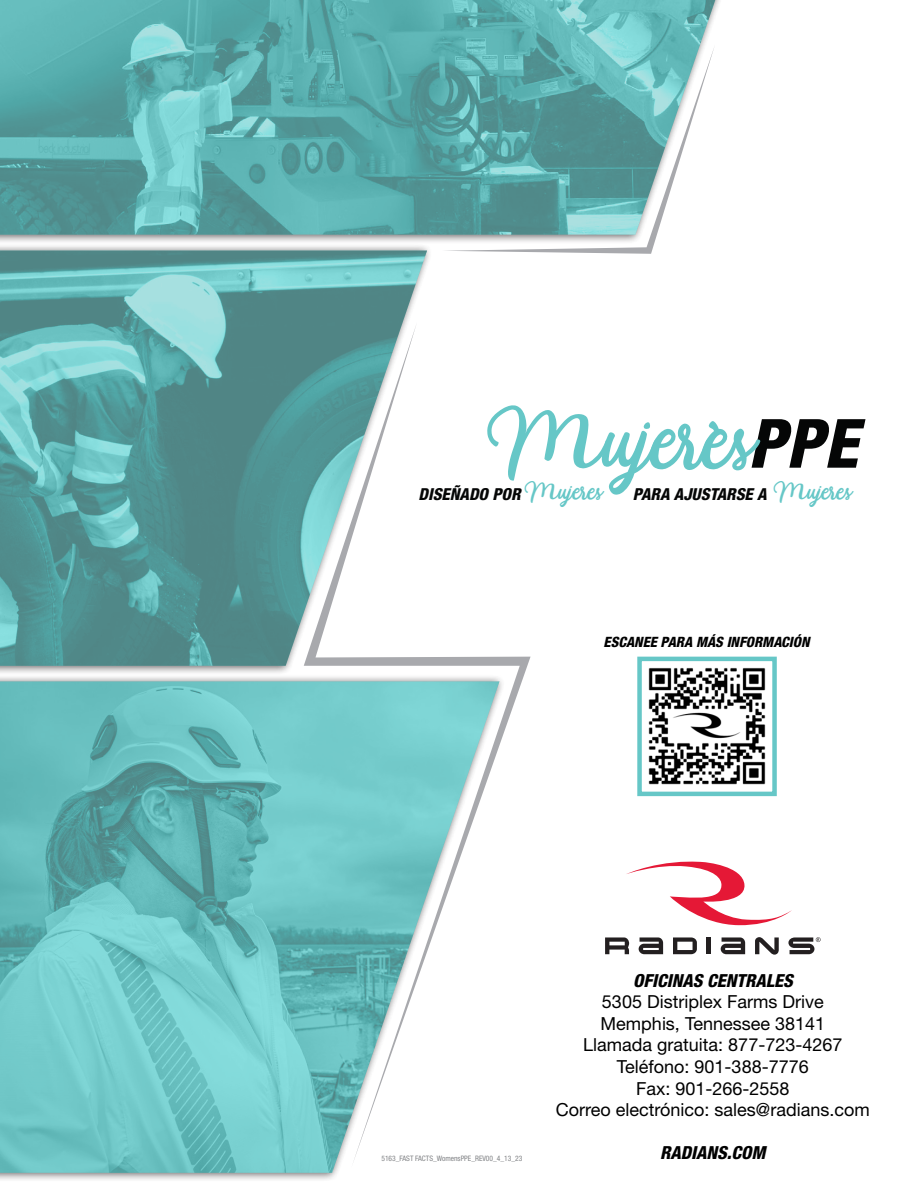
<style>
.page{position:relative;width:918px;height:1188px;background:#fff}
.page>*{position:absolute;margin:0;border:0;box-sizing:border-box;transform-origin:0 0}
.t1{font:93.6px "Modesta Script";color:#66c7c7}
.t2{font:italic 800 condensed 67.95px "Helvetica Neue LT Std";color:#050606}
.t3{font:27.45px "Modesta Script";color:#66c7c7}
.t4{font:18px "Helvetica Neue LT Std";color:#000}
.t5{font:italic 800 condensed 18px "Helvetica Neue LT Std";color:#000}
.t6{font:italic 800 condensed 16.5px "Helvetica Neue LT Std";color:#050606}
.t7{font:italic 800 condensed 14.25px "Helvetica Neue LT Std";color:#000}
.t8{font:condensed 7.5px "Helvetica Neue LT Std";color:#808285}
</style>
<div class="page">
<svg style="left:626px;top:861px;width:166px;height:65px"></svg>
<svg style="left:605px;top:937px;width:24px;height:17px"></svg>
<svg style="left:639px;top:937px;width:24px;height:17px"></svg>
<svg style="left:673px;top:937px;width:24px;height:17px"></svg>
<hr style="left:707px;top:937px;width:4px;height:17px;background:#231f20">
<svg style="left:721px;top:937px;width:24px;height:17px"></svg>
<svg style="left:755px;top:937px;width:24px;height:18px"></svg>
<svg style="left:788px;top:937px;width:33px;height:17px"></svg>
<div style="left:0;top:675px;width:505px;height:508px;background:#231f20;opacity:.75"></div>
<img style="left:0;top:681px;width:499px;height:492px">
<div style="left:0;top:244px;width:433px;height:431px;background:#231f20;opacity:.75"></div>
<img style="left:0;top:251px;width:427px;height:415px">
<div style="left:0;top:0;width:782px;height:244px;background:#231f20;opacity:.75"></div>
<img style="left:0;top:0;width:777px;height:235px">
<svg style="left:304px;top:322px;width:227px;height:846px"></svg>
<svg style="left:442px;top:44px;width:273px;height:210px"></svg>
<img style="left:648px;top:667px;width:118px;height:118px">
<div style="left:637px;top:657px;width:140px;height:139px;border:4px solid #66c7c7"></div>
<p class="t1" style="left:487px;top:398px;width:271px">Mujeres</p>
<p class="t2" style="left:748px;top:401px;width:111px">PPE</p>
<p class="t3" style="left:525px;top:478px;width:80px">Mujeres</p>
<p class="t3" style="left:774px;top:478px;width:80px">Mujeres</p>
<p class="t6" style="left:419px;top:484px;width:103px">DISEÑADO POR</p>
<p class="t6" style="left:633px;top:484px;width:135px">PARA AJUSTARSE A</p>
<p class="t7" style="left:604px;top:633px;width:207px">ESCANEE PARA MÁS INFORMACIÓN</p>
<p class="t5" style="left:633px;top:969px;width:161px">OFICINAS CENTRALES</p>
<p class="t4" style="left:602px;top:991px;width:223px">5305 Distriplex Farms Drive</p>
<p class="t4" style="left:601px;top:1013px;width:226px">Memphis, Tennessee 38141</p>
<p class="t4" style="left:583px;top:1034px;width:261px">Llamada gratuita: 877-723-4267</p>
<p class="t4" style="left:617px;top:1056px;width:193px">Teléfono: 901-388-7776</p>
<p class="t4" style="left:636px;top:1077px;width:155px">Fax: 901-266-2558</p>
<p class="t4" style="left:556px;top:1099px;width:315px">Correo electrónico: sales@radians.com</p>
<p class="t8" style="left:381px;top:1154px;width:142px">5163_FAST FACTS_WomensPPE_REV00_4_13_23</p>
<p class="t5" style="left:660px;top:1142px;width:107px">RADIANS.COM</p>
</div>
